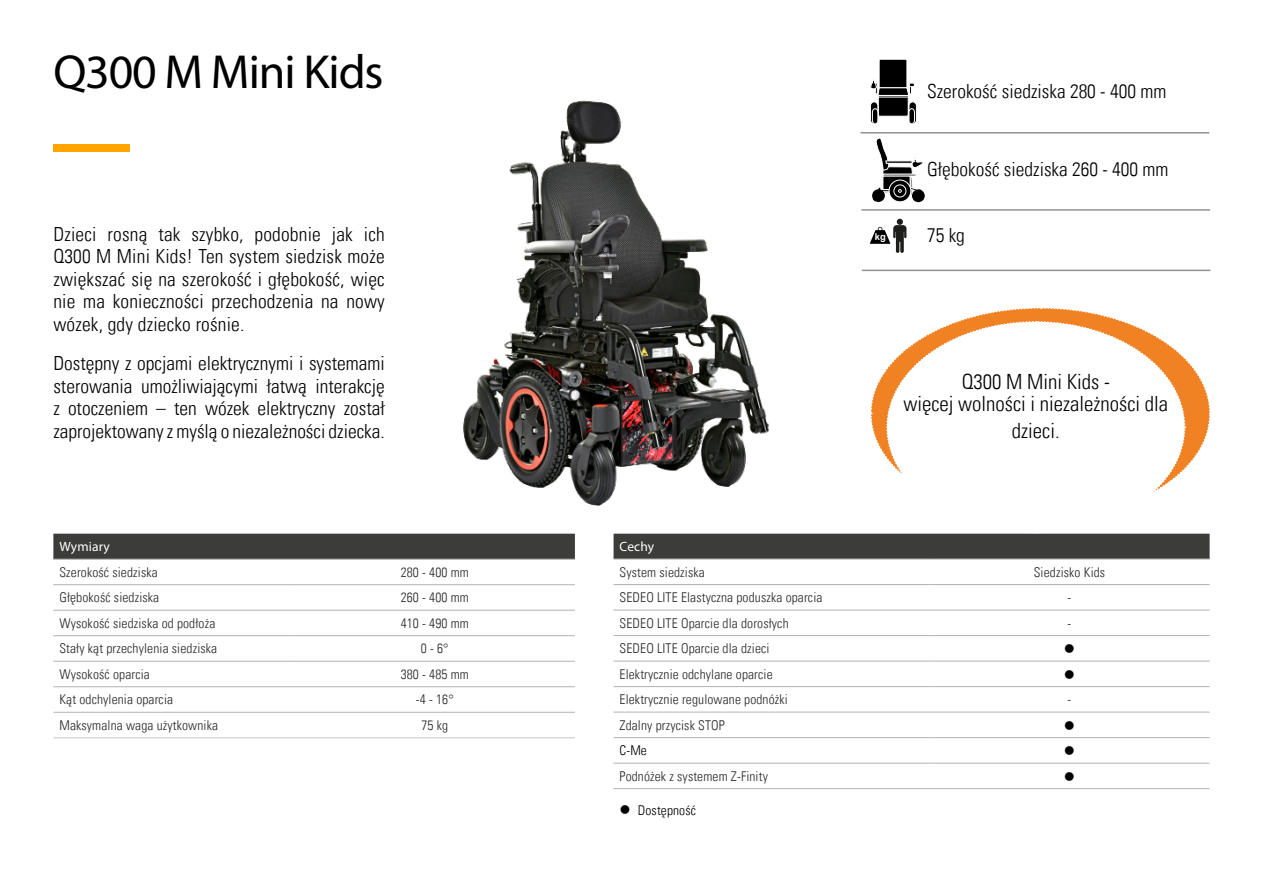
<style>
.page{position:relative;width:1263px;height:893px;background:#fff}
.page>*{position:absolute;margin:0;border:0;box-sizing:border-box;transform-origin:0 0}
.t1{font:48px "Myriad Pro";letter-spacing:-.025em;color:#000}
.t2{font:21px/22.5px "Univers Com 47 Light Cond";color:#000;text-align:center}
.t3{font:19.5px/22.5px "Univers Com 47 Light Cond";color:#000;text-align:justify}
.t4{font:15px "Wingdings";color:#000}
.t5{font:13.5px "Univers Com 47 Light Cond";letter-spacing:.01em;color:#282827}
.t6{font:13.5px "Univers Com 47 Light Cond";letter-spacing:.01em;color:#000}
.t7{font:13.5px "Myriad Pro";letter-spacing:.01em;color:#fff}
.t8{font:700 9.3px "Arial";color:#fff}
</style>
<div class="page">
<img style="left:463px;top:100px;width:245px;height:406px">
<div style="left:53px;top:144px;width:77px;height:8px;background:#ffa400"></div>
<div style="left:53px;top:534px;width:522px;height:25px;background:#3c3c3b"></div>
<hr style="left:295px;top:584px;width:280px;height:1px;background:#b3b2b2">
<hr style="left:295px;top:610px;width:280px;height:1px;background:#b3b2b2">
<hr style="left:295px;top:635px;width:280px;height:1px;background:#b3b2b2">
<hr style="left:295px;top:661px;width:280px;height:1px;background:#b3b2b2">
<hr style="left:295px;top:686px;width:280px;height:1px;background:#b3b2b2">
<hr style="left:295px;top:712px;width:280px;height:1px;background:#b3b2b2">
<hr style="left:53px;top:559px;width:242px;height:1px;background:#b3b2b2">
<hr style="left:295px;top:559px;width:280px;height:1px;background:#b3b2b2">
<hr style="left:53px;top:584px;width:242px;height:1px;background:#b3b2b2">
<hr style="left:53px;top:610px;width:242px;height:1px;background:#b3b2b2">
<hr style="left:53px;top:635px;width:242px;height:1px;background:#b3b2b2">
<hr style="left:53px;top:661px;width:242px;height:1px;background:#b3b2b2">
<hr style="left:53px;top:686px;width:242px;height:1px;background:#b3b2b2">
<hr style="left:53px;top:712px;width:242px;height:1px;background:#b3b2b2">
<hr style="left:53px;top:737px;width:242px;height:1px;background:#c6c6c6">
<hr style="left:295px;top:737px;width:280px;height:1px;background:#c6c6c6">
<hr style="left:613px;top:559px;width:316px;height:1px;background:#b3b2b2">
<hr style="left:929px;top:559px;width:280px;height:1px;background:#b3b2b2">
<hr style="left:613px;top:737px;width:316px;height:1px;background:#b3b2b2">
<hr style="left:929px;top:737px;width:280px;height:1px;background:#b3b2b2">
<hr style="left:613px;top:763px;width:316px;height:1px;background:#b3b2b2">
<hr style="left:929px;top:763px;width:280px;height:1px;background:#b3b2b2">
<hr style="left:613px;top:584px;width:316px;height:1px;background:#b3b2b2">
<hr style="left:929px;top:584px;width:280px;height:1px;background:#b3b2b2">
<hr style="left:613px;top:610px;width:316px;height:1px;background:#b3b2b2">
<hr style="left:929px;top:610px;width:280px;height:1px;background:#b3b2b2">
<hr style="left:613px;top:635px;width:316px;height:1px;background:#b3b2b2">
<hr style="left:929px;top:635px;width:280px;height:1px;background:#b3b2b2">
<hr style="left:613px;top:661px;width:316px;height:1px;background:#b3b2b2">
<hr style="left:929px;top:661px;width:280px;height:1px;background:#b3b2b2">
<hr style="left:613px;top:686px;width:316px;height:1px;background:#b3b2b2">
<hr style="left:929px;top:686px;width:280px;height:1px;background:#b3b2b2">
<hr style="left:613px;top:712px;width:316px;height:1px;background:#b3b2b2">
<hr style="left:929px;top:712px;width:280px;height:1px;background:#b3b2b2">
<hr style="left:613px;top:788px;width:316px;height:1px;background:#b3b2b2">
<hr style="left:929px;top:788px;width:280px;height:1px;background:#b3b2b2">
<hr style="left:860px;top:132px;width:349px;height:2px;background:#929292">
<hr style="left:861px;top:209px;width:349px;height:2px;background:#929292">
<svg style="left:870px;top:219px;width:36px;height:34px"></svg>
<hr style="left:862px;top:270px;width:348px;height:1px;background:#929292">
<svg style="left:613px;top:307px;width:597px;height:252px"></svg>
<div style="left:872px;top:194px;width:8px;height:8px;border:1px solid #fff;border-radius:50%"></div>
<svg style="left:875px;top:138px;width:48px;height:65px"></svg>
<div style="left:909px;top:102px;width:7px;height:22px;border:1px solid #fff;border-radius:4px"></div>
<svg style="left:870px;top:59px;width:45px;height:65px"></svg>
<div style="left:912px;top:189px;width:13px;height:13px;background:#000;border-radius:50%"></div>
<div style="left:872px;top:189px;width:13px;height:13px;background:#000;border-radius:50%"></div>
<h1 class="t1" style="left:53px;top:42px;width:332px">Q300 M Mini Kids</h1>
<h3 class="t3" style="left:53px;top:222px;width:333px">Dzieci rosną tak szybko, podobnie jak ich Q300 M Mini Kids! Ten system siedzisk może zwiększać się na szerokość i głębokość, więc nie ma konieczności przechodzenia na nowy wózek, gdy dziecko rośnie.</h3>
<h3 class="t3" style="left:53px;top:352px;width:333px">Dostępny z opcjami elektrycznymi i systemami sterowania umożliwiającymi łatwą interakcję z otoczeniem – ten wózek elektryczny został zaprojektowany z myślą o niezależności dziecka.</h3>
<p class="t7" style="left:59px;top:539px;width:52px">Wymiary</p>
<p class="t5" style="left:59px;top:564px;width:100px">Szerokość siedziska</p>
<p class="t5" style="left:401px;top:564px;width:70px">280 - 400 mm</p>
<p class="t5" style="left:59px;top:589px;width:101px">Głębokość siedziska</p>
<p class="t5" style="left:401px;top:589px;width:70px">260 - 400 mm</p>
<p class="t5" style="left:59px;top:615px;width:157px">Wysokość siedziska od podłoża</p>
<p class="t5" style="left:401px;top:615px;width:70px">410 - 490 mm</p>
<p class="t5" style="left:59px;top:640px;width:159px">Stały kąt przechylenia siedziska</p>
<p class="t5" style="left:421px;top:640px;width:29px">0 - 6°</p>
<p class="t5" style="left:59px;top:666px;width:92px">Wysokość oparcia</p>
<p class="t5" style="left:401px;top:666px;width:70px">380 - 485 mm</p>
<p class="t5" style="left:59px;top:691px;width:115px">Kąt odchylenia oparcia</p>
<p class="t5" style="left:416px;top:691px;width:39px">-4 - 16°</p>
<p class="t5" style="left:59px;top:717px;width:160px">Maksymalna waga użytkownika</p>
<p class="t5" style="left:421px;top:717px;width:28px">75 kg</p>
<h3 class="t3" style="left:927px;top:80px;width:241px">Szerokość siedziska 280 - 400 mm</h3>
<h3 class="t3" style="left:927px;top:158px;width:243px">Głębokość siedziska 260 - 400 mm</h3>
<p class="t8" style="left:875px;top:230px;width:12px">kg</p>
<h3 class="t3" style="left:927px;top:224px;width:39px">75 kg</h3>
<h2 class="t2" style="left:903px;top:370px;width:266px">Q300 M Mini Kids -<br>więcej wolności i niezależności dla</h2>
<h2 class="t2" style="left:1012px;top:420px;width:49px">dzieci.</h2>
<p class="t7" style="left:619px;top:539px;width:36px">Cechy</p>
<p class="t5" style="left:619px;top:564px;width:87px">System siedziska</p>
<p class="t5" style="left:1034px;top:564px;width:73px">Siedzisko Kids</p>
<p class="t5" style="left:619px;top:589px;width:204px">SEDEO LITE Elastyczna poduszka oparcia</p>
<p class="t5" style="left:1067px;top:589px;width:5px">-</p>
<p class="t5" style="left:619px;top:615px;width:171px">SEDEO LITE Oparcie dla dorosłych</p>
<p class="t5" style="left:1067px;top:615px;width:5px">-</p>
<p class="t5" style="left:619px;top:640px;width:151px">SEDEO LITE Oparcie dla dzieci</p>
<p class="t4" style="left:1064px;top:641px;width:13px">●</p>
<p class="t5" style="left:619px;top:666px;width:155px">Elektrycznie odchylane oparcie</p>
<p class="t4" style="left:1064px;top:666px;width:13px">●</p>
<p class="t5" style="left:619px;top:691px;width:170px">Elektrycznie regulowane podnóżki</p>
<p class="t5" style="left:1067px;top:691px;width:5px">-</p>
<p class="t5" style="left:619px;top:717px;width:107px">Zdalny przycisk STOP</p>
<p class="t4" style="left:1064px;top:717px;width:13px">●</p>
<p class="t6" style="left:619px;top:742px;width:29px">C-Me</p>
<p class="t4" style="left:1064px;top:743px;width:13px">●</p>
<p class="t5" style="left:619px;top:768px;width:150px">Podnóżek z systemem Z-Finity</p>
<p class="t4" style="left:1064px;top:768px;width:13px">●</p>
<p class="t6" style="left:620px;top:802px;width:78px">● Dostępność</p>
</div>
